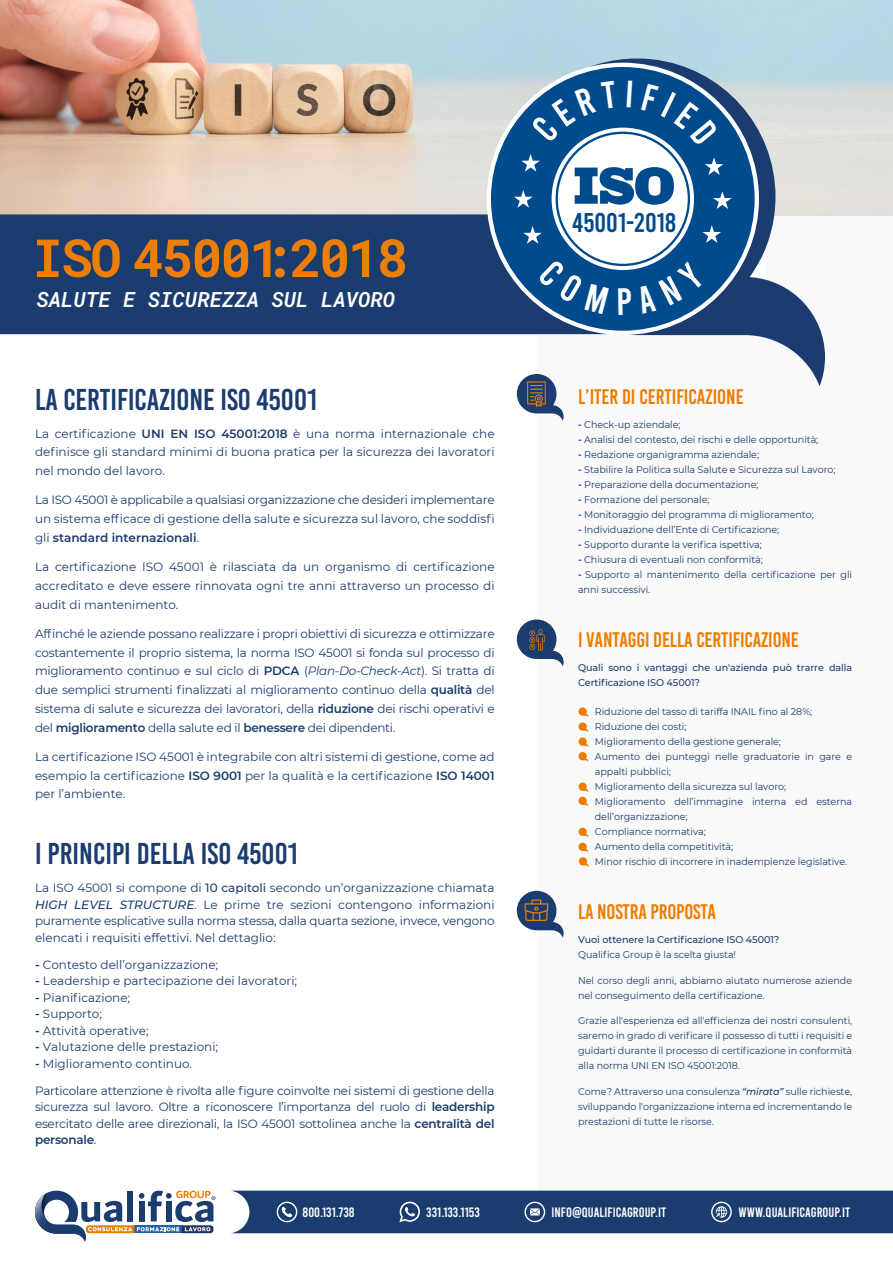
<style>
.page{position:relative;width:893px;height:1263px;background:#fff}
.page>*{position:absolute;margin:0;border:0;box-sizing:border-box;transform-origin:0 0}
.t1{font:700 52.5px "Roboto Mono";letter-spacing:-.045em;color:#ed7e04}
.t2{font:30px "Bebas Kai";color:#1b3c6e}
.t3{font:27px "Bebas";color:#004b8d}
.t4{font:21px "Bebas Kai";letter-spacing:-.005em;color:#ed7d00}
.t5{font:italic 600 21px "Roboto Mono";color:#fff}
.t6{font:13.5px "Bebas";color:#fff}
.t7{font:12px/18.8px "Montserrat";color:#1b3c6e;text-align:justify}
.t8{font:9.75px/15px "Montserrat";letter-spacing:-.005em;color:#1b3c6e}
.t9{font:500 9.75px/15px "Montserrat";letter-spacing:-.005em;color:#1b3c6e}
.s1{font-weight:600}
.s2{font-style:italic}
.s3{font-weight:500}
.s4{font-weight:500;font-style:italic}
</style>
<div class="page">
<img style="left:0;top:0;width:893px;height:216px">
<div style="left:232px;top:1191px;width:661px;height:42px;background:#1b3c6e"></div>
<svg style="left:517px;top:619px;width:47px;height:47px"></svg>
<svg style="left:35px;top:1191px;width:180px;height:51px"></svg>
<div style="left:0;top:214px;width:499px;height:120px;background:#1b3c6e"></div>
<svg style="left:499px;top:58px;width:326px;height:328px"></svg>
<div style="left:487px;top:63px;width:272px;height:272px;background:#fff;border-radius:136px"></div>
<div style="left:491px;top:67px;width:264px;height:264px;background:#004b8d;border-radius:50%"></div>
<svg style="left:578px;top:828px;width:10px;height:9px"></svg>
<svg style="left:578px;top:707px;width:10px;height:55px"></svg>
<svg style="left:578px;top:843px;width:11px;height:24px"></svg>
<svg style="left:578px;top:782px;width:10px;height:24px"></svg>
<svg style="left:517px;top:374px;width:47px;height:47px"></svg>
<svg style="left:517px;top:891px;width:47px;height:46px"></svg>
<svg style="left:514px;top:81px;width:218px;height:234px"></svg>
<h1 class="t1" style="left:32px;top:222px;width:378px">ISO 45001:2018</h1>
<h3 class="t5" style="left:37px;top:285px;width:360px">SALUTE E SICUREZZA SUL LAVORO</h3>
<h2 class="t2" style="left:35px;top:383px;width:284px">LA CERTIFICAZIONE ISO 45001</h2>
<p class="t7" style="left:35px;top:423px;width:461px">La certificazione <span class="s1">UNI EN ISO 45001:2018</span> è una norma internazionale che definisce gli standard minimi di buona pratica per la sicurezza dei lavoratori nel mondo del lavoro.</p>
<p class="t7" style="left:35px;top:490px;width:461px">La ISO 45001 è applicabile a qualsiasi organizzazione che desideri implementare un sistema efficace di gestione della salute e sicurezza sul lavoro, che soddisfi gli <span class="s1">standard internazionali</span>.</p>
<p class="t7" style="left:35px;top:557px;width:461px">La certificazione ISO 45001 è rilasciata da un organismo di certificazione accreditato e deve essere rinnovata ogni tre anni attraverso un processo di audit di mantenimento.</p>
<p class="t7" style="left:35px;top:624px;width:461px">Affinché le aziende possano realizzare i propri obiettivi di sicurezza e ottimizzare costantemente il proprio sistema, la norma ISO 45001 si fonda sul processo di miglioramento continuo e sul ciclo di <span class="s1">PDCA</span> (<span class="s2">Plan-Do-Check-Act</span>). Si tratta di due semplici strumenti finalizzati al miglioramento continuo della <span class="s1">qualità</span> del sistema di salute e sicurezza dei lavoratori, della <span class="s1">riduzione</span> dei rischi operativi e del <span class="s1">miglioramento</span> della salute ed il <span class="s1">benessere</span> dei dipendenti.</p>
<p class="t7" style="left:35px;top:747px;width:461px">La certificazione ISO 45001 è integrabile con altri sistemi di gestione, come ad esempio la certificazione <span class="s1">ISO 9001</span> per la qualità e la certificazione <span class="s1">ISO 14001 </span>per l’ambiente.</p>
<h2 class="t2" style="left:35px;top:838px;width:264px">I PRINCIPI DELLA ISO 45001</h2>
<p class="t7" style="left:35px;top:879px;width:461px;line-height:16.5px">La ISO 45001 si compone di <span class="s3">10 capitoli</span> secondo un’organizzazione chiamata <span class="s4">HIGH LEVEL STRUCTURE</span>. Le prime tre sezioni contengono informazioni puramente esplicative sulla norma stessa, dalla quarta sezione, invece, vengono elencati i requisiti effettivi. Nel dettaglio:</p>
<p class="t7" style="left:35px;top:954px;width:185px"><span class="s1">-</span> Contesto dell’organizzazione;</p>
<p class="t7" style="left:35px;top:971px;width:264px"><span class="s1">-</span> Leadership e partecipazione dei lavoratori;</p>
<p class="t7" style="left:35px;top:987px;width:97px"><span class="s1">-</span> Pianificazione;</p>
<p class="t7" style="left:35px;top:1004px;width:68px"><span class="s1">-</span> Supporto;</p>
<p class="t7" style="left:35px;top:1020px;width:115px"><span class="s1">-</span> Attività operative;</p>
<p class="t7" style="left:35px;top:1037px;width:185px"><span class="s1">-</span> Valutazione delle prestazioni;</p>
<p class="t7" style="left:35px;top:1053px;width:159px"><span class="s1">-</span> Miglioramento continuo.</p>
<p class="t7" style="left:35px;top:1082px;width:461px;line-height:16.5px">Particolare attenzione è rivolta alle figure coinvolte nei sistemi di gestione della sicurezza sul lavoro. Oltre a riconoscere l’importanza del ruolo di <span class="s1">leadership </span>esercitato delle aree direzionali, la ISO 45001 sottolinea anche la <span class="s1">centralità del personale</span>.</p>
<h3 class="t3" style="left:572px;top:210px;width:106px">45001-2018</h3>
<h3 class="t4" style="left:578px;top:385px;width:167px">L’ITER DI CERTIFICAZIONE</h3>
<p class="t8" style="left:578px;top:417px;width:104px"><span class="s1">-</span> Check-up aziendale;</p>
<p class="t8" style="left:578px;top:432px;width:242px"><span class="s1">-</span> Analisi del contesto, dei rischi e delle opportunità;</p>
<p class="t8" style="left:578px;top:447px;width:182px"><span class="s1">-</span> Redazione organigramma aziendale;</p>
<p class="t8" style="left:578px;top:462px;width:259px"><span class="s1">-</span> Stabilire la Politica sulla Salute e Sicurezza sul Lavoro;</p>
<p class="t8" style="left:578px;top:477px;width:182px"><span class="s1">-</span> Preparazione della documentazione;</p>
<p class="t8" style="left:578px;top:492px;width:133px"><span class="s1">-</span> Formazione del personale;</p>
<p class="t8" style="left:578px;top:507px;width:237px"><span class="s1">-</span> Monitoraggio del programma di miglioramento;</p>
<p class="t8" style="left:578px;top:522px;width:203px"><span class="s1">-</span> Individuazione dell’Ente di Certificazione;</p>
<p class="t8" style="left:578px;top:537px;width:185px"><span class="s1">-</span> Supporto durante la verifica ispettiva;</p>
<p class="t8" style="left:578px;top:552px;width:186px"><span class="s1">-</span> Chiusura di eventuali non conformità;</p>
<p class="t8" style="left:578px;top:567px;width:276px"><span class="s1">-</span> Supporto al mantenimento della certificazione per gli anni successivi.</p>
<h3 class="t4" style="left:578px;top:628px;width:222px">I VANTAGGI DELLA CERTIFICAZIONE</h3>
<p class="t9" style="left:578px;top:660px;width:276px">Quali sono i vantaggi che un'azienda può trarre dalla<br>Certificazione ISO 45001?</p>
<p class="t8" style="left:595px;top:703px;width:259px">Riduzione del tasso di tariffa INAIL fino al 28%; Riduzione dei costi;<br>Miglioramento della gestione generale;<br>Aumento dei punteggi nelle graduatorie in gare e appalti pubblici;<br>Miglioramento della sicurezza sul lavoro; Miglioramento dell’immagine interna ed esterna dell’organizzazione;<br>Compliance normativa;<br>Aumento della competitività;<br>Minor rischio di incorrere in inadempienze legislative.</p>
<h3 class="t4" style="left:578px;top:900px;width:140px">LA NOSTRA PROPOSTA</h3>
<p class="t9" style="left:578px;top:932px;width:203px">Vuoi ottenere la Certificazione ISO 45001?</p>
<p class="t8" style="left:578px;top:947px;width:160px">Qualifica Group è la scelta giusta!</p>
<p class="t8" style="left:578px;top:972px;width:276px">Nel corso degli anni, abbiamo aiutato numerose aziende nel conseguimento della certificazione.</p>
<p class="t8" style="left:578px;top:1013px;width:276px;text-align:justify">Grazie all'esperienza ed all'efficienza dei nostri consulenti, saremo in grado di verificare il possesso di tutti i requisiti e guidarti durante il processo di certificazione in conformità alla norma UNI EN ISO 45001:2018.</p>
<p class="t8" style="left:578px;top:1083px;width:276px;text-align:justify">Come? Attraverso una consulenza <span class="s4">“mirata”</span> sulle richieste, sviluppando l'organizzazione interna ed incrementando le prestazioni di tutte le risorse.</p>
<p class="t6" style="left:303px;top:1206px;width:54px">800.131.738</p>
<p class="t6" style="left:426px;top:1206px;width:55px">331.133.1153</p>
<p class="t6" style="left:552px;top:1206px;width:116px">INFO@QUALIFICAGROUP.IT</p>
<p class="t6" style="left:739px;top:1206px;width:113px">WWW.QUALIFICAGROUP.IT</p>
</div>
